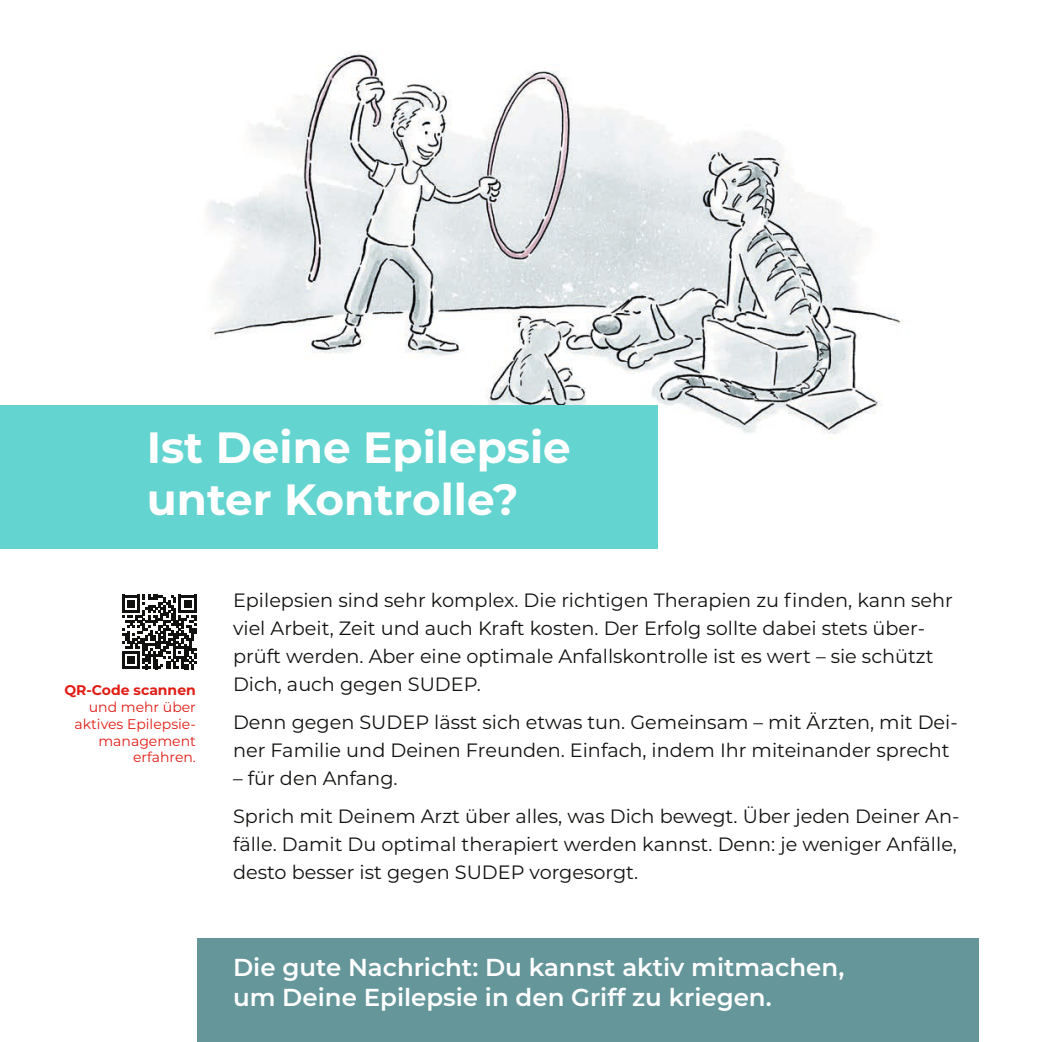
<style>
.page{position:relative;width:1042px;height:1042px;background:#fff}
.page>*{position:absolute;margin:0;border:0;box-sizing:border-box;transform-origin:0 0}
.t1{font:700 43.75px/52.5px "Montserrat";color:#fff}
.t2{font:600 24.5px/29.4px "Montserrat";color:#fff}
.t3{font:19.25px/28px "Montserrat";color:#11110f}
.t4{font:14px/16.8px "Montserrat";color:#e11c15;text-align:right}
.t5{font:700 14px "Montserrat";color:#e11c15}
</style>
<div class="page">
<img style="left:208px;top:52px;width:694px;height:478px">
<div style="left:0;top:405px;width:657px;height:143px;background:#63d4cf"></div>
<svg style="left:122px;top:595px;width:74px;height:74px"></svg>
<div style="left:197px;top:938px;width:782px;height:104px;background:#64969a"></div>
<h1 class="t1" style="left:147px;top:419px;width:426px">Ist Deine Epilepsie unter Kontrolle?</h1>
<p class="t5" style="left:64px;top:680px;width:133px">QR-Code scannen</p>
<p class="t4" style="left:75px;top:698px;width:123px">und mehr über aktives Epilepsie&shy;management erfahren.</p>
<p class="t3" style="left:233px;top:586px;width:721px">Epilepsien sind sehr komplex. Die richtigen Therapien zu finden, kann sehr viel Arbeit, Zeit und auch Kraft kosten. Der Erfolg sollte dabei stets über&shy;prüft werden. Aber eine optimale Anfallskontrolle ist es wert – sie schützt Dich, auch gegen SUDEP.</p>
<p class="t3" style="left:233px;top:708px;width:726px">Denn gegen SUDEP lässt sich etwas tun. Gemeinsam – mit Ärzten, mit Dei&shy;ner Familie und Deinen Freunden. Einfach, indem Ihr miteinander sprecht</p>
<p class="t3" style="left:233px;top:759px;width:728px;line-height:38px">– für den Anfang.<br>Sprich mit Deinem Arzt über alles, was Dich bewegt. Über jeden Deiner An-</p>
<p class="t3" style="left:233px;top:830px;width:725px">fälle. Damit Du optimal therapiert werden kannst. Denn: je weniger Anfälle, desto besser ist gegen SUDEP vorgesorgt.</p>
<p class="t2" style="left:233px;top:951px;width:613px">Die gute Nachricht: Du kannst aktiv mitmachen, um Deine Epilepsie in den Griff zu kriegen.</p>
</div>
